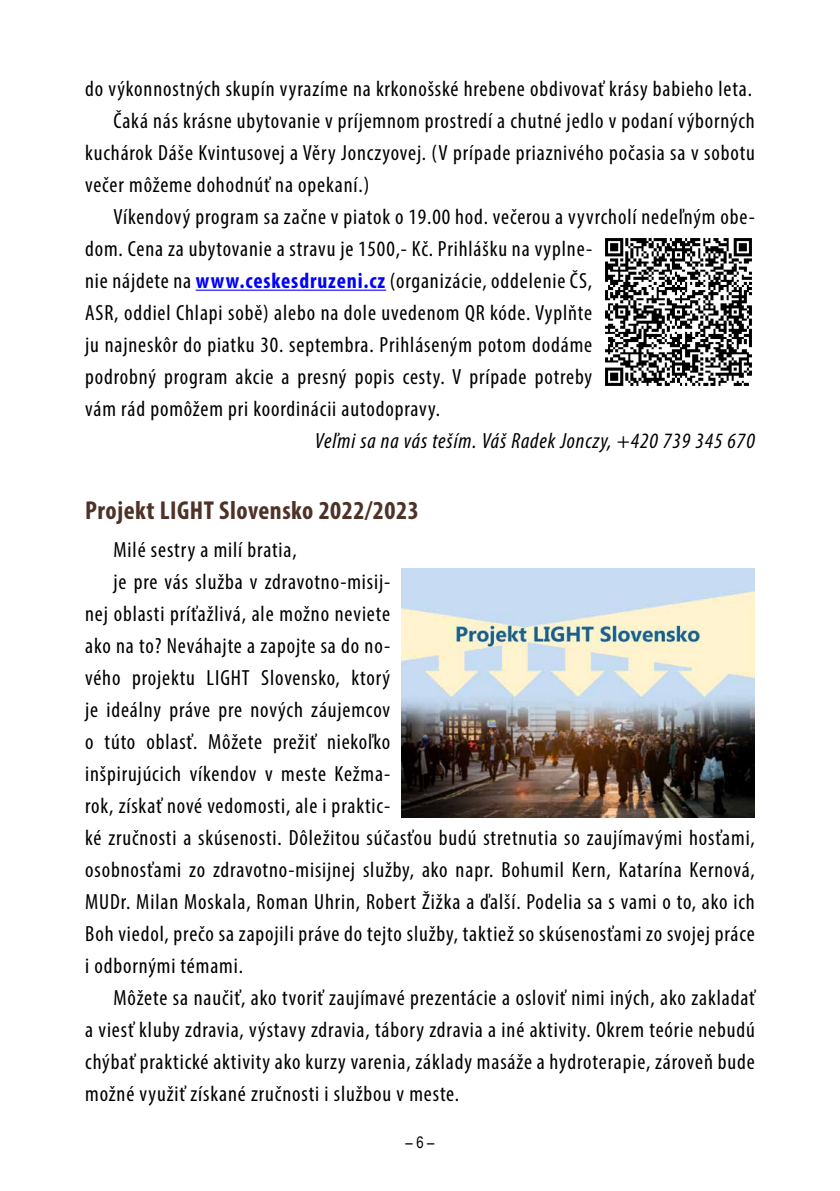
<style>
.page{position:relative;width:840px;height:1191px;background:#fff}
.page>*{position:absolute;margin:0;border:0;box-sizing:border-box;transform-origin:0 0}
.t1{font:700 condensed 26px "Myriad Pro";letter-spacing:.02em;color:#4e3227}
.t2{font:condensed 22px "Myriad Pro";letter-spacing:.04em;color:#000}
.t3{font:italic condensed 22px "Myriad Pro";letter-spacing:.04em;color:#000}
.t4{font:16px "Arial Narrow";color:#000}
.s1{font-weight:700;color:#00f}
</style>
<div class="page">
<hr style="left:196px;top:290px;width:190px;height:1px;background:#00f">
<img style="left:605px;top:238px;width:147px;height:148px">
<img style="left:401px;top:568px;width:353px;height:249px">
<p class="t2" style="left:85px;top:75px;width:668px">do výkonnostných skupín vyrazíme na krkonošské hrebene obdivovať krásy babieho leta.</p>
<p class="t2" style="left:113px;top:107px;width:642px">Čaká nás krásne ubytovanie v príjemnom prostredí a chutné jedlo v podaní výborných</p>
<p class="t2" style="left:85px;top:139px;width:671px">kuchárok Dáše Kvintusovej a Věry Jonczyovej. (V prípade priaznivého počasia sa v sobotu</p>
<p class="t2" style="left:85px;top:171px;width:285px">večer môžeme dohodnúť na opekaní.)</p>
<p class="t2" style="left:113px;top:203px;width:642px">Víkendový program sa začne v piatok o 19.00 hod. večerou a vyvrcholí nedeľným obe-</p>
<p class="t2" style="left:85px;top:235px;width:508px">dom. Cena za ubytovanie a stravu je 1500,- Kč. Prihlášku na vyplne-</p>
<p class="t2" style="left:85px;top:267px;width:508px">nie nájdete na <span class="s1">www.ceskesdruzeni.cz</span> (organizácie, oddelenie ČS,</p>
<p class="t2" style="left:85px;top:299px;width:508px">ASR, oddiel Chlapi sobě) alebo na dole uvedenom QR kóde. Vyplňte</p>
<p class="t2" style="left:85px;top:331px;width:508px">ju najneskôr do piatku 30. septembra. Prihláseným potom dodáme</p>
<p class="t2" style="left:85px;top:363px;width:508px">podrobný program akcie a presný popis cesty. V prípade potreby</p>
<p class="t2" style="left:85px;top:395px;width:356px">vám rád pomôžem pri koordinácii autodopravy.</p>
<p class="t3" style="left:315px;top:427px;width:441px">Veľmi sa na vás teším. Váš Radek Jonczy, +420 739 345 670</p>
<p class="t1" style="left:85px;top:494px;width:335px">Projekt LIGHT Slovensko 2022/2023</p>
<p class="t2" style="left:113px;top:536px;width:185px">Milé sestry a milí bratia,</p>
<p class="t2" style="left:113px;top:568px;width:278px">je pre vás služba v zdravotno-misij-</p>
<p class="t2" style="left:85px;top:600px;width:306px">nej oblasti príťažlivá, ale možno neviete</p>
<p class="t2" style="left:85px;top:632px;width:306px">ako na to? Neváhajte a zapojte sa do no-</p>
<p class="t2" style="left:85px;top:664px;width:306px">vého projektu LIGHT Slovensko, ktorý</p>
<p class="t2" style="left:85px;top:696px;width:306px">je ideálny práve pre nových záujemcov</p>
<p class="t2" style="left:85px;top:728px;width:306px">o túto oblasť. Môžete prežiť niekoľko</p>
<p class="t2" style="left:85px;top:760px;width:306px">inšpirujúcich víkendov v meste Kežma-</p>
<p class="t2" style="left:85px;top:792px;width:306px">rok, získať nové vedomosti, ale i praktic-</p>
<p class="t2" style="left:85px;top:824px;width:671px">ké zručnosti a skúsenosti. Dôležitou súčasťou budú stretnutia so zaujímavými hosťami,</p>
<p class="t2" style="left:85px;top:856px;width:670px">osobnosťami zo zdravotno-misijnej služby, ako napr. Bohumil Kern, Katarína Kernová,</p>
<p class="t2" style="left:85px;top:888px;width:670px">MUDr. Milan Moskala, Roman Uhrin, Robert Žižka a ďalší. Podelia sa s vami o to, ako ich</p>
<p class="t2" style="left:85px;top:920px;width:670px">Boh viedol, prečo sa zapojili práve do tejto služby, taktiež so skúsenosťami zo svojej práce</p>
<p class="t2" style="left:85px;top:952px;width:159px">i odbornými témami.</p>
<p class="t2" style="left:113px;top:984px;width:642px">Môžete sa naučiť, ako tvoriť zaujímavé prezentácie a osloviť nimi iných, ako zakladať</p>
<p class="t2" style="left:85px;top:1016px;width:671px">a viesť kluby zdravia, výstavy zdravia, tábory zdravia a iné aktivity. Okrem teórie nebudú</p>
<p class="t2" style="left:85px;top:1048px;width:670px">chýbať praktické aktivity ako kurzy varenia, základy masáže a hydroterapie, zároveň bude</p>
<p class="t2" style="left:85px;top:1080px;width:375px">možné využiť získané zručnosti i službou v meste.</p>
<p class="t4" style="left:405px;top:1130px;width:31px">– 6 –</p>
</div>
